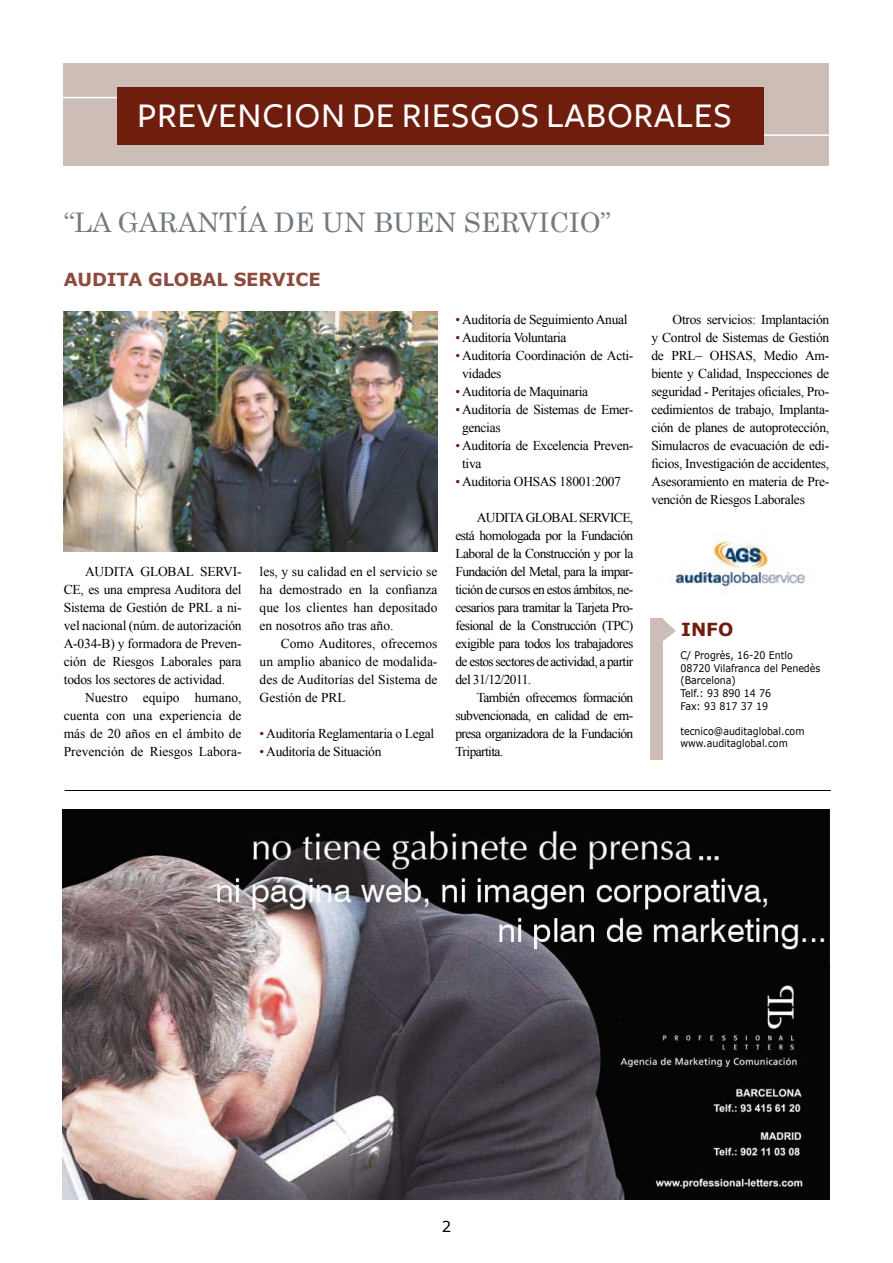
<style>
.page{position:relative;width:893px;height:1263px;background:#fff}
.page>*{position:absolute;margin:0;border:0;box-sizing:border-box;transform-origin:0 0}
.t1{font:500 36px "Freight Sans";letter-spacing:.02em;color:#fff}
.t2{font:27px "Century";color:#72797f}
.t3{font:700 18px "Verdana";letter-spacing:-.01em;color:#8c4b3e}
.t4{font:700 18px "Verdana";color:#6f1e0e}
.t5{font:15px "Verdana";color:#000}
.t6{font:13.5px/18px "Times New Roman";letter-spacing:-.025em;color:#000;text-align:justify}
.t7{font:10.5px/12.6px "Verdana";color:#000;scale:.9 1}
.s1{color:#6f1e0e}
</style>
<div class="page">
<div style="left:64px;top:64px;width:765px;height:102px;background:#ccbeb6"></div>
<hr style="left:0;top:97px;width:120px;height:1px;background:#fff">
<hr style="left:761px;top:134px;width:129px;height:2px;background:#fff">
<div style="left:117px;top:87px;width:646px;height:58px;background:#6f1e0e"></div>
<img style="left:64px;top:311px;width:373px;height:241px">
<div style="left:651px;top:619px;width:12px;height:141px;background:#ccbeb6"></div>
<svg style="left:663px;top:619px;width:13px;height:22px"></svg>
<img style="left:669px;top:536px;width:137px;height:54px">
<img style="left:63px;top:810px;width:766px;height:389px">
<hr style="left:65px;top:790px;width:766px;height:1px;background:#000">
<h1 class="t1" style="left:137px;top:95px;width:596px">PREVENCION DE RIESGOS LABORALES</h1>
<h2 class="t2" style="left:64px;top:200px;width:549px">“LA GARANTÍA DE UN BUEN SERVICIO”</h2>
<h3 class="t3" style="left:64px;top:268px;width:258px">AUDITA GLOBAL SERVICE</h3>
<p class="t6" style="left:64px;top:562px;width:179px;text-indent:21px">AUDITA GLOBAL SERVI-CE, es una empresa Auditora del Sistema de Gestión de PRL a ni&shy;vel nacional (núm. de autorización A-034-B) y formadora de Preven&shy;ción de Riesgos Laborales para todos los sectores de actividad.</p>
<p class="t6" style="left:64px;top:688px;width:179px;text-indent:21px">Nuestro equipo humano, cuenta con una experiencia de más de 20 años en el ámbito de Prevención de Riesgos Labora-</p>
<p class="t6" style="left:260px;top:562px;width:179px">les, y su calidad en el servicio se ha demostrado en la confianza que los clientes han depositado en nosotros año tras año.</p>
<p class="t6" style="left:260px;top:634px;width:179px;text-indent:21px">Como Auditores, ofrecemos un amplio abanico de modalida&shy;des de Auditorías del Sistema de Gestión de PRL</p>
<p class="t6" style="left:260px;top:724px;width:176px"><span class="s1">•</span> Auditoría Reglamentaria o Legal</p>
<p class="t6" style="left:260px;top:742px;width:123px"><span class="s1">•</span> Auditoría de Situación</p>
<p class="t6" style="left:455px;top:310px;width:174px"><span class="s1">•</span> Auditoría de Seguimiento Anual</p>
<p class="t6" style="left:455px;top:328px;width:113px"><span class="s1">•</span> Auditoría Voluntaria</p>
<p class="t6" style="left:462px;top:346px;width:173px;text-indent:-7px"><span class="s1">•</span> Auditoría Coordinación de Acti&shy;vidades</p>
<p class="t6" style="left:455px;top:382px;width:134px"><span class="s1">•</span> Auditoría de Maquinaria</p>
<p class="t6" style="left:462px;top:400px;width:173px;text-indent:-7px"><span class="s1">•</span> Auditoría de Sistemas de Emer&shy;gencias</p>
<p class="t6" style="left:462px;top:436px;width:173px;text-indent:-7px"><span class="s1">•</span> Auditoría de Excelencia Preven&shy;tiva</p>
<p class="t6" style="left:455px;top:472px;width:167px"><span class="s1">•</span> Auditoria OHSAS 18001:2007</p>
<p class="t6" style="left:455px;top:508px;width:179px;text-indent:21px">AUDITA GLOBAL SERVICE, está homologada por la Fundación Laboral de la Construcción y por la Fundación del Metal, para la impar&shy;tición de cursos en estos ámbitos, ne&shy;cesarios para tramitar la Tarjeta Pro&shy;fesional de la Construcción (TPC) exigible para todos los trabajadores de estos sectores de actividad, a partir del 31/12/2011.</p>
<p class="t6" style="left:455px;top:688px;width:179px;text-indent:21px">También ofrecemos formación subvencionada, en calidad de em&shy;presa organizadora de la Fundación Tripartita.</p>
<p class="t6" style="left:651px;top:310px;width:179px;text-indent:21px">Otros servicios: Implantación y Control de Sistemas de Gestión de PRL– OHSAS, Medio Am&shy;biente y Calidad, Inspecciones de seguridad - Peritajes oficiales, Pro&shy;cedimientos de trabajo, Implanta&shy;ción de planes de autoprotección, Simulacros de evacuación de edi&shy;ficios, Investigación de accidentes, Asesoramiento en materia de Pre&shy;vención de Riesgos Laborales</p>
<h3 class="t4" style="left:681px;top:618px;width:54px">INFO</h3>
<p class="t7" style="left:680px;top:649px;width:157px">C/ Progrès, 16-20 Entlo<br>08720 Vilafranca del Penedès (Barcelona)<br>Telf.: 93 890 14 76<br>Fax: 93 817 37 19</p>
<p class="t7" style="left:680px;top:724px;width:139px">tecnico@auditaglobal.com www.auditaglobal.com</p>
<p class="t5" style="left:442px;top:1217px;width:11px">2</p>
</div>
